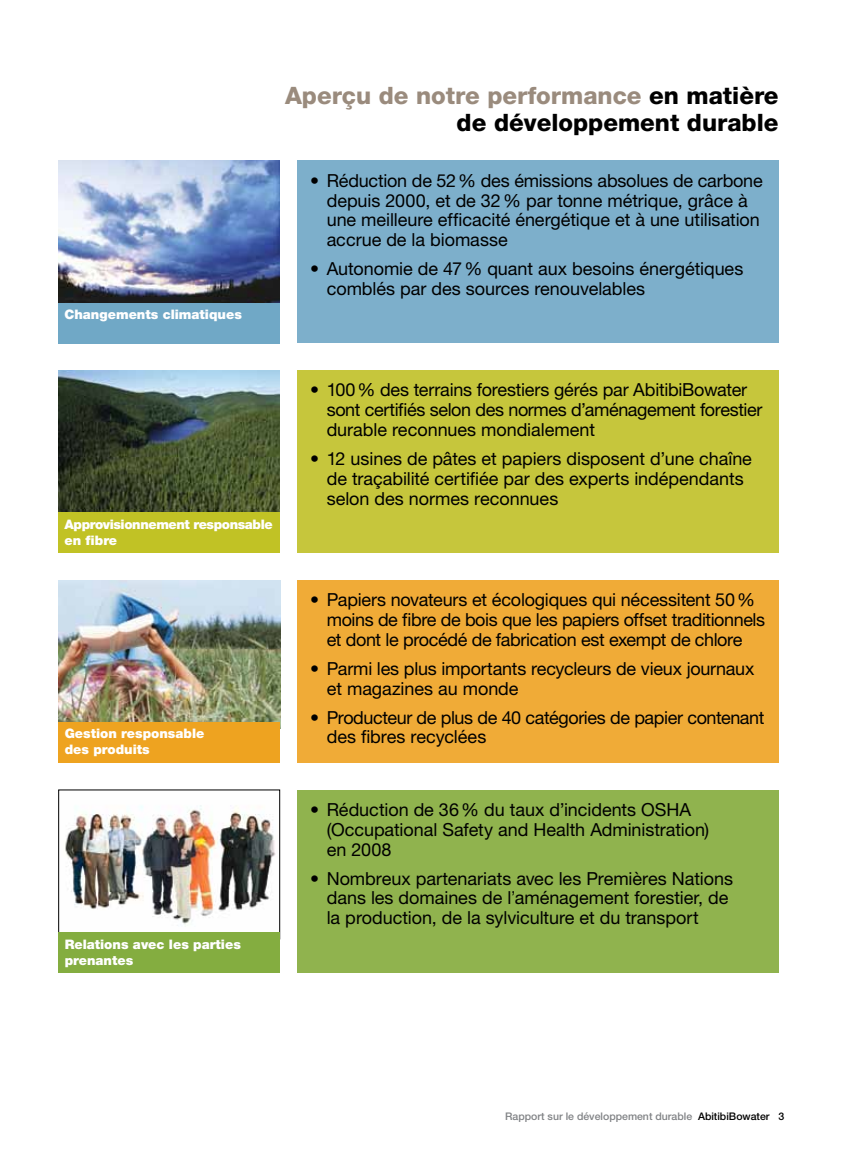
<style>
.page{position:relative;width:864px;height:1161px;background:#fff}
.page>*{position:absolute;margin:0;border:0;box-sizing:border-box;transform-origin:0 0}
.t1{font:800 24px/27px "Helvetica Neue";color:#000;text-align:right}
.t2{font:18px/19.8px "Helvetica Neue";letter-spacing:-.005em;color:#000}
.t3{font:900 13.2px/16.2px "Helvetica Neue";color:#fff}
.t4{font:900 13.2px/16.2px "Helvetica Neue";letter-spacing:-.03em;color:#fff}
.t5{font:500 10.5px "Helvetica Neue";color:#808285}
.s1{color:#9a8b7d}
.s2{font-weight:300}
.s3{color:#000}
</style>
<div class="page">
<div style="left:297px;top:370px;width:481px;height:183px;background:#c6c63c"></div>
<img style="left:58px;top:370px;width:222px;height:149px">
<div style="left:59px;top:513px;width:221px;height:40px;background:#c1c225"></div>
<div style="left:297px;top:790px;width:481px;height:183px;background:#90b34e"></div>
<img style="left:60px;top:805px;width:218px;height:128px">
<div style="left:58px;top:790px;width:222px;height:149px;border:1px solid #000"></div>
<div style="left:59px;top:933px;width:221px;height:40px;background:#84ad40"></div>
<div style="left:297px;top:160px;width:481px;height:183px;background:#7dafcb"></div>
<img style="left:58px;top:160px;width:222px;height:143px">
<div style="left:58px;top:303px;width:222px;height:40px;background:#70a8c6"></div>
<div style="left:297px;top:580px;width:481px;height:183px;background:#f0ab37"></div>
<img style="left:59px;top:580px;width:221px;height:142px">
<div style="left:59px;top:722px;width:221px;height:41px;background:#eea320"></div>
<p class="t3" style="left:64px;top:306px;width:179px">Changements climatiques</p>
<h1 class="t1" style="left:285px;top:82px;width:495px"><span class="s1">Aperçu de notre performance</span> en matière de développement durable</h1>
<p class="t2" style="left:327px;top:170px;width:437px;text-indent:-17px">• Réduction de 52% des émissions absolues de carbone depuis 2000, et de 32% par tonne métrique, grâce à une meilleure efficacité énergétique et à une utilisation accrue de la biomasse</p>
<p class="t2" style="left:327px;top:259px;width:418px;text-indent:-17px">• Autonomie de 47% quant aux besoins énergétiques comblés par des sources renouvelables</p>
<p class="t4" style="left:65px;top:516px;width:210px">Approvisionnement responsable en fibre</p>
<p class="t3" style="left:65px;top:725px;width:141px">Gestion responsable des produits</p>
<p class="t3" style="left:65px;top:936px;width:178px">Relations avec les parties prenantes</p>
<p class="t2" style="left:327px;top:380px;width:437px;text-indent:-17px">• 100% des terrains forestiers gérés par AbitibiBowater sont certifiés selon des normes d’aménagement forestier durable reconnues mondialement</p>
<p class="t2" style="left:327px;top:449px;width:427px;text-indent:-17px">• 12 usines de pâtes et papiers disposent d’une chaîne de traçabilité certifiée par des experts indépendants selon des normes reconnues</p>
<p class="t2" style="left:327px;top:590px;width:440px;text-indent:-17px">• Papiers novateurs et écologiques qui nécessitent 50% moins de fibre de bois que les papiers offset traditionnels et dont le procédé de fabrication est exempt de chlore</p>
<p class="t2" style="left:327px;top:658px;width:429px;text-indent:-17px">• Parmi les plus importants recycleurs de vieux journaux et magazines au monde</p>
<p class="t2" style="left:327px;top:707px;width:439px;text-indent:-17px">• Producteur de plus de 40 catégories de papier contenant des fibres recyclées</p>
<p class="t2" style="left:327px;top:799px;width:384px;text-indent:-17px">• Réduction de 36% du taux d’incidents OSHA (Occupational Safety and Health Administration) en 2008</p>
<p class="t2" style="left:327px;top:868px;width:408px;text-indent:-17px">• Nombreux partenariats avec les Premières Nations dans les domaines de l<span class="s2">’</span>aménagement forestier, de la production, de la sylviculture et du transport</p>
<p class="t5" style="left:505px;top:1110px;width:281px">Rapport sur le développement durable <span class="s3">AbitibiBowater 3</span></p>
</div>
